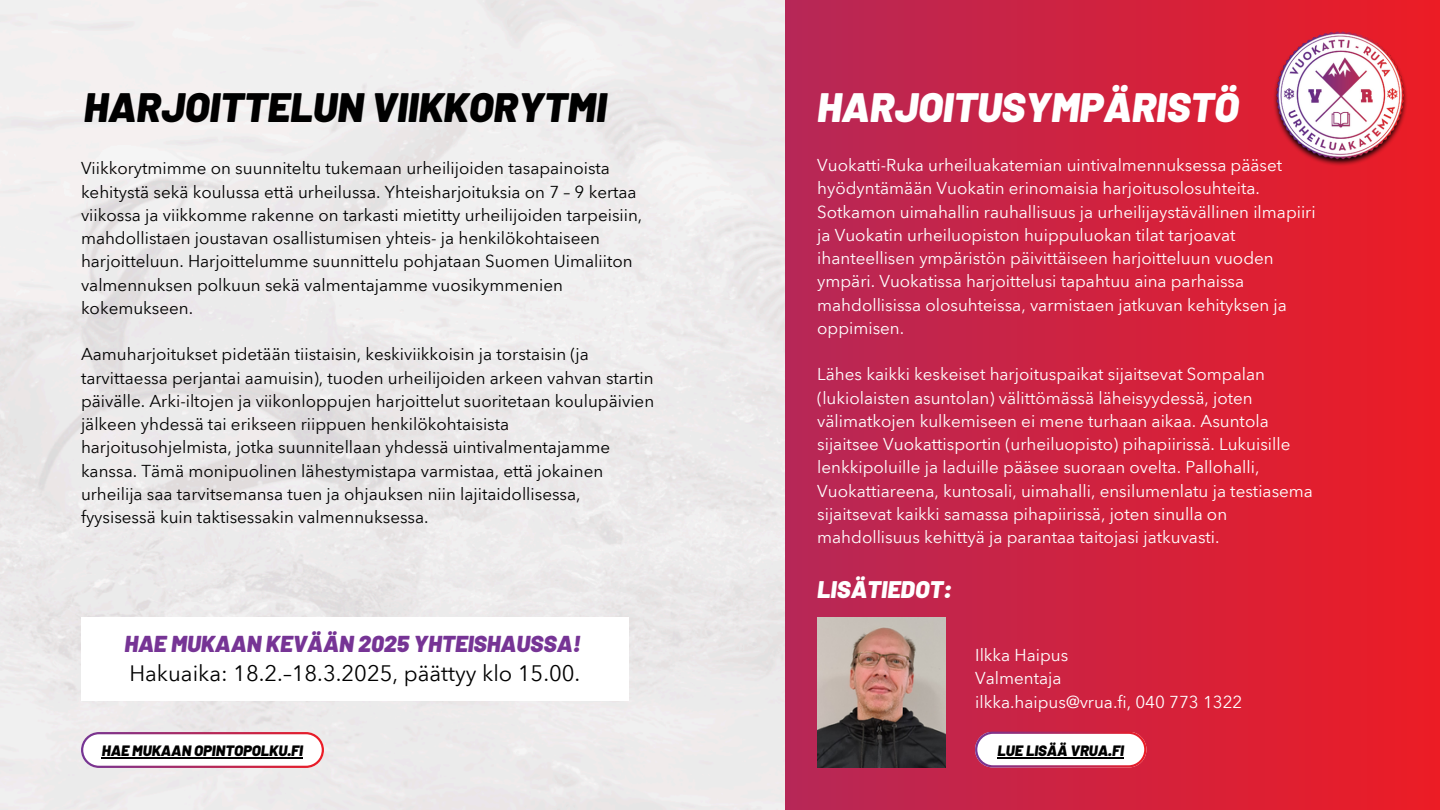
<style>
.page{position:relative;width:1440px;height:810px;background:#fff}
.page>*{position:absolute;margin:0;border:0;box-sizing:border-box;transform-origin:0 0}
.t1{font:italic 900 41px "Barlow";color:#000}
.t2{font:italic 900 41px "Barlow";color:#fff}
.t3{font:italic 900 24px "Barlow";color:#fff}
.t4{font:italic 900 23px "Barlow";color:#763495}
.t5{font:22px "Avenir Next Arabic";color:#000}
.t6{font:17px/23.2px "Avenir Next Arabic";color:#fff}
.t7{font:17px/23.2px "Avenir Next Arabic";color:#000}
.t8{font:italic 900 15px "Barlow";color:#000}
</style>
<div class="page">
<svg style="left:784px;top:0;width:656px;height:810px;background:#d1223e"></svg>
<img style="left:1270px;top:26px;width:140px;height:143px">
<img style="left:817px;top:617px;width:128px;height:151px">
<svg style="left:81px;top:732px;width:243px;height:36px"></svg>
<hr style="left:102px;top:758px;width:201px;height:1px;background:#000">
<svg style="left:975px;top:732px;width:171px;height:36px"></svg>
<hr style="left:997px;top:757px;width:127px;height:2px;background:#000">
<h4 class="t1" style="left:84px;top:81px;width:524px">HARJOITTELUN VIIKKORYTMI</h4>
<h4 class="t7" style="left:81px;top:157px;width:563px">Viikkorytmimme on suunniteltu tukemaan urheilijoiden tasapainoista kehitystä sekä koulussa että urheilussa. Yhteisharjoituksia on 7 – 9 kertaa viikossa ja viikkomme rakenne on tarkasti mietitty urheilijoiden tarpeisiin, mahdollistaen joustavan osallistumisen yhteis- ja henkilökohtaiseen harjoitteluun. Harjoittelumme suunnittelu pohjataan Suomen Uimaliiton valmennuksen polkuun sekä valmentajamme vuosikymmenien kokemukseen.</h4>
<h2 class="t7" style="left:81px;top:343px;width:575px">Aamuharjoitukset pidetään tiistaisin, keskiviikkoisin ja torstaisin (ja tarvittaessa perjantai aamuisin), tuoden urheilijoiden arkeen vahvan startin päivälle. Arki-iltojen ja viikonloppujen harjoittelut suoritetaan koulupäivien jälkeen yhdessä tai erikseen riippuen henkilökohtaisista harjoitusohjelmista, jotka suunnitellaan yhdessä uintivalmentajamme kanssa. Tämä monipuolinen lähestymistapa varmistaa, että jokainen urheilija saa tarvitsemansa tuen ja ohjauksen niin lajitaidollisessa, fyysisessä kuin taktisessakin valmennuksessa.</h2>
<h3 class="t4" style="left:124px;top:629px;width:458px">HAE MUKAAN KEVÄÄN 2025 YHTEISHAUSSA!</h3>
<p class="t5" style="left:129px;top:660px;width:452px">Hakuaika: 18.2.–18.3.2025, päättyy klo 15.00.</p>
<p class="t8" style="left:102px;top:741px;width:203px">HAE MUKAAN OPINTOPOLKU.FI</p>
<p class="t2" style="left:817px;top:81px;width:423px">HARJOITUSYMPÄRISTÖ</p>
<h4 class="t6" style="left:817px;top:154px;width:500px">Vuokatti-Ruka urheiluakatemian uintivalmennuksessa pääset hyödyntämään Vuokatin erinomaisia harjoitusolosuhteita.<br>Sotkamon uimahallin rauhallisuus ja urheilijaystävällinen ilmapiiri ja Vuokatin urheiluopiston huippuluokan tilat tarjoavat ihanteellisen ympäristön päivittäiseen harjoitteluun vuoden ympäri. Vuokatissa harjoittelusi tapahtuu aina parhaissa mahdollisissa olosuhteissa, varmistaen jatkuvan kehityksen ja oppimisen.</h4>
<p class="t6" style="left:817px;top:363px;width:497px">Lähes kaikki keskeiset harjoituspaikat sijaitsevat Sompalan (lukiolaisten asuntolan) välittömässä läheisyydessä, joten välimatkojen kulkemiseen ei mene turhaan aikaa. Asuntola sijaitsee Vuokattisportin (urheiluopisto) pihapiirissä. Lukuisille lenkkipoluille ja laduille pääsee suoraan ovelta. Pallohalli, Vuokattiareena, kuntosali, uimahalli, ensilumenlatu ja testiasema sijaitsevat kaikki samassa pihapiirissä, joten sinulla on mahdollisuus kehittyä ja parantaa taitojasi jatkuvasti.</p>
<h4 class="t3" style="left:817px;top:574px;width:136px">LISÄTIEDOT:</h4>
<p class="t6" style="left:975px;top:644px;width:269px">Ilkka Haipus<br>Valmentaja<br>ilkka.haipus@vrua.fi, 040 773 1322</p>
<h1 class="t8" style="left:997px;top:741px;width:128px">LUE LISÄÄ VRUA.FI</h1>
</div>
